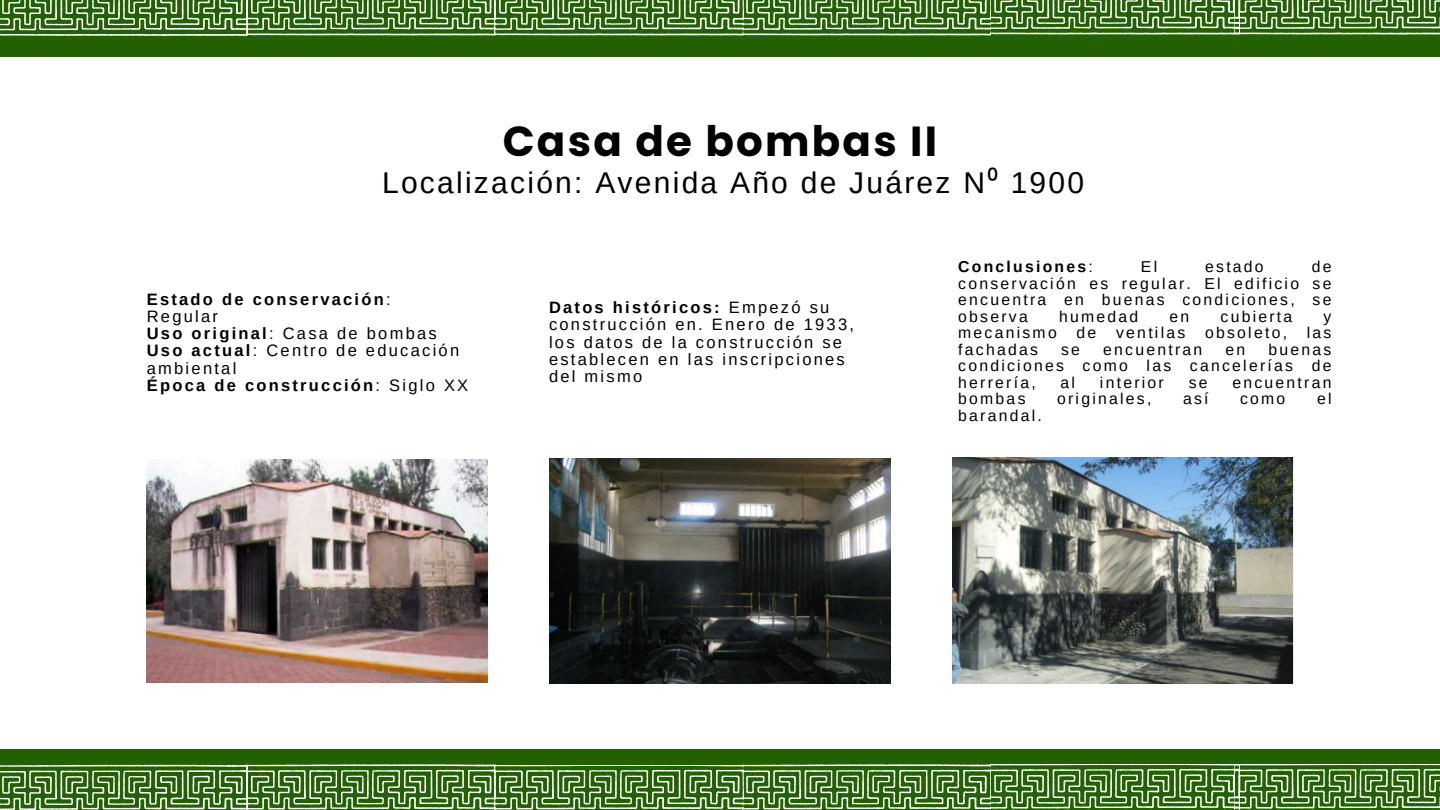
<style>
.page{position:relative;width:1440px;height:810px;background:#fff}
.page>*{position:absolute;margin:0;border:0;box-sizing:border-box;transform-origin:0 0}
.t1{font:700 42px "Poppins";letter-spacing:.055em;color:#000}
.t2{font:30px "Arimo";letter-spacing:.075em;color:#000}
.t3{font:700 16.5px/17.2px "Arimo";letter-spacing:.135em;color:#000}
.t4{font:16.5px/17.2px "Arimo";letter-spacing:.135em;color:#000}
.t5{font:15.8px/16.5px "Arimo";letter-spacing:.145em;color:#000;text-align:justify}
.t6{font:700 15.8px "Arimo";letter-spacing:.145em;color:#000}
.s1{font-family:"Noto Sans"}
.s2{font-weight:400}
.s3{font-weight:700}
</style>
<div class="page">
<img style="left:147px;top:459px;width:340px;height:223px">
<img style="left:549px;top:459px;width:342px;height:225px">
<img style="left:953px;top:458px;width:340px;height:226px">
<div style="left:0;top:749px;width:1440px;height:61px;background:#236002"></div>
<svg style="left:0;top:765px;width:1440px;height:45px"></svg>
<div style="left:0;top:0;width:1440px;height:57px;background:#236002"></div>
<svg style="left:0;top:0;width:1440px;height:36px"></svg>
<p class="t1" style="left:503px;top:112px;width:436px">Casa de bombas II</p>
<p class="t2" style="left:382px;top:166px;width:704px">Localización: Avenida Año de Juárez N<span class="s1">⁰</span> 1900</p>
<p class="t3" style="left:147px;top:290px;width:323px">Estado de conservación<span class="s2">:<br>Regular<br></span>Uso original<span class="s2">: Casa de bombas<br></span>Uso actual<span class="s2">: Centro de educación ambiental<br></span>Época de construcción<span class="s2">: Siglo XX</span></p>
<p class="t4" style="left:549px;top:299px;width:307px"><span class="s3">Datos históricos:</span> Empezó su construcción en. Enero de 1933, los datos de la construcción se establecen en las inscripciones del mismo</p>
<p class="t6" style="left:958px;top:258px;width:136px">Conclusiones<span class="s2">:</span></p>
<p class="t5" style="left:1141px;top:259px;width:18px">El</p>
<p class="t5" style="left:1205px;top:259px;width:60px">estado</p>
<p class="t5" style="left:958px;top:259px;width:375px;text-indent:354px">de conservación es regular. El edificio se encuentra en buenas condiciones, se observa</p>
<p class="t5" style="left:1059px;top:308px;width:81px">humedad</p>
<p class="t5" style="left:1170px;top:308px;width:21px">en</p>
<p class="t5" style="left:1221px;top:308px;width:73px">cubierta</p>
<p class="t5" style="left:1324px;top:308px;width:9px">y</p>
<p class="t5" style="left:958px;top:325px;width:100px">mecanismo</p>
<p class="t5" style="left:1077px;top:325px;width:21px">de</p>
<p class="t5" style="left:1116px;top:325px;width:71px">ventilas</p>
<p class="t5" style="left:1205px;top:325px;width:83px">obsoleto,</p>
<p class="t5" style="left:1307px;top:325px;width:26px">las</p>
<p class="t5" style="left:958px;top:341px;width:81px">fachadas</p>
<p class="t5" style="left:1061px;top:341px;width:20px">se</p>
<p class="t5" style="left:1103px;top:341px;width:101px">encuentran</p>
<p class="t5" style="left:1226px;top:341px;width:21px">en</p>
<p class="t5" style="left:958px;top:341px;width:375px;text-indent:310px">buenas condiciones como las cancelerías de herrería,</p>
<p class="t5" style="left:1061px;top:374px;width:16px">al</p>
<p class="t5" style="left:1100px;top:374px;width:65px">interior</p>
<p class="t5" style="left:1189px;top:374px;width:20px">se</p>
<p class="t5" style="left:1232px;top:374px;width:101px">encuentran</p>
<p class="t5" style="left:958px;top:391px;width:69px">bombas</p>
<p class="t5" style="left:1057px;top:391px;width:96px">originales,</p>
<p class="t5" style="left:1183px;top:391px;width:27px">así</p>
<p class="t5" style="left:1240px;top:391px;width:47px">como</p>
<p class="t5" style="left:1317px;top:391px;width:16px">el</p>
<p class="t5" style="left:958px;top:407px;width:85px">barandal.</p>
</div>
